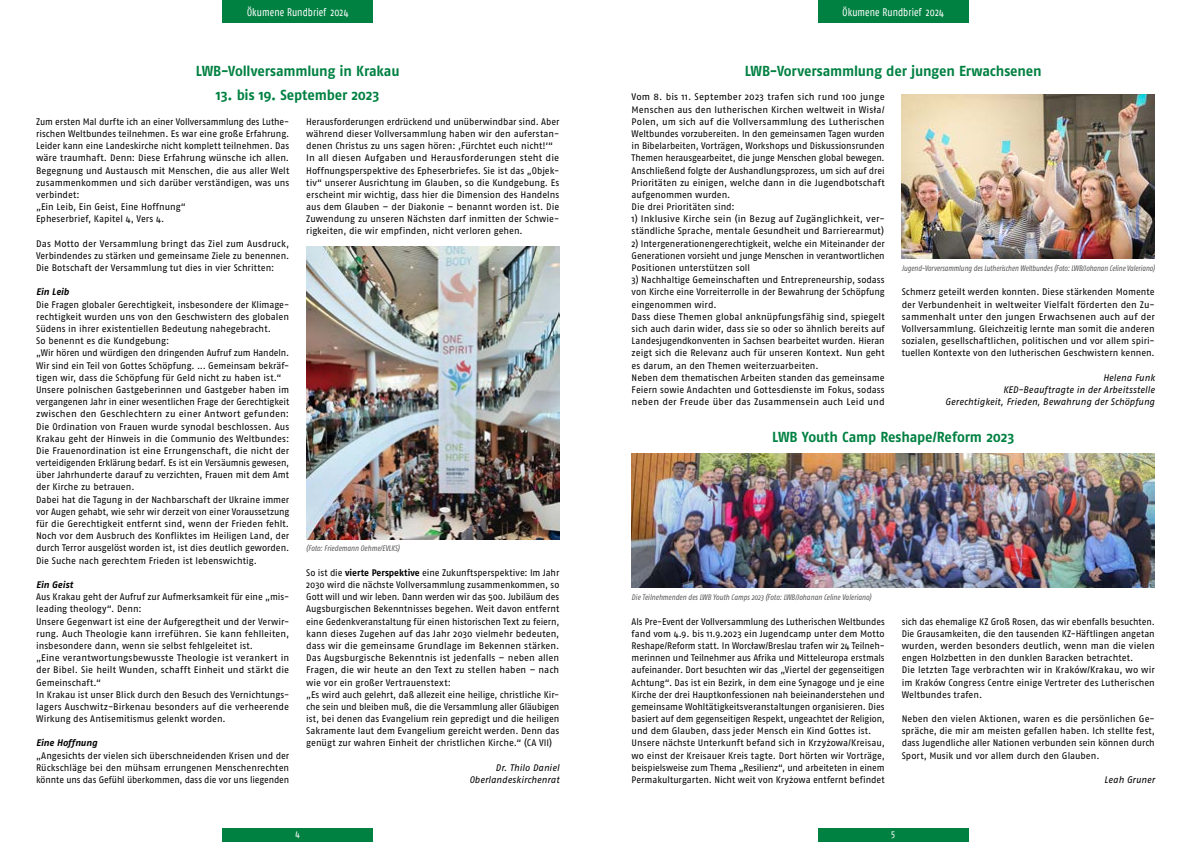
<style>
.page{position:relative;width:1191px;height:842px;background:#fff}
.page>*{position:absolute;margin:0;border:0;box-sizing:border-box;transform-origin:0 0}
.t1{font:700 14.5px "Fago No";letter-spacing:-.015em;color:#008142;scale:.96 1}
.t2{font:11px "Fago Co";letter-spacing:.01em;color:#fff;scale:.96 1}
.t3{font:10px "Fago Co";color:#fff;scale:.96 1}
.t4{font:9.5px/12.2px "Fago No";color:#000;text-align:justify}
.t5{font:9.5px/12.2px "Fago No";color:#000;scale:.96 1}
.t6{font:9.5px/12.2px "Fago No";color:#000;scale:.94 1}
.t7{font:9.5px/12.2px "Fago No";color:#000;scale:.95 1}
.t8{font:italic 9.5px/12.2px "Fago No";letter-spacing:.005em;color:#000;text-align:right}
.t9{font:italic 700 9.5px "Fago No";color:#000}
.t10{font:italic 8px "Fago Co";color:#565655}
.t11{font:italic 8px "Fago Co";color:#565655;scale:.95 1}
.s1{font-weight:700}
.s2{font-family:"Brother 1816 Regular"}
</style>
<div class="page">
<div style="left:222px;top:828px;width:151px;height:14px;background:#008142"></div>
<div style="left:818px;top:828px;width:150px;height:14px;background:#008142"></div>
<div style="left:222px;top:0;width:151px;height:23px;background:#008142"></div>
<div style="left:818px;top:0;width:150px;height:23px;background:#008142"></div>
<img style="left:306px;top:247px;width:253px;height:292px">
<img style="left:901px;top:94px;width:253px;height:165px">
<img style="left:631px;top:454px;width:523px;height:134px">
<p class="t2" style="left:247px;top:6px;width:107px">Ökumene Rundbrief 2024</p>
<p class="t2" style="left:842px;top:6px;width:107px">Ökumene Rundbrief 2024</p>
<h1 class="t1" style="left:196px;top:62px;width:214px">LWB-Vollversammlung in Krakau</h1>
<h1 class="t1" style="left:216px;top:87px;width:172px">13. bis 19. September 2023</h1>
<p class="t7" style="left:36px;top:115px;width:268px">Zum ersten Mal durfte ich an einer Vollversammlung des Luthe&shy;rischen Weltbundes teilnehmen. Es war eine große Erfahrung.<br>Leider kann eine Landeskirche nicht komplett teilnehmen. Das wäre traumhaft. Denn: Diese Erfahrung wünsche ich allen.<br>Begegnung und Austausch mit Menschen, die aus aller Welt zusammenkommen und sich darüber verständigen, was uns verbindet:<br>„Ein Leib, Ein Geist, Eine Hoffnung“<br>Epheserbrief, Kapitel 4, Vers 4.</p>
<p class="t4" style="left:36px;top:237px;width:255px">Das Motto der Versammlung bringt das Ziel zum Ausdruck, Verbindendes zu stärken und gemeinsame Ziele zu benennen.<br>Die Botschaft der Versammlung tut dies in vier Schritten:</p>
<p class="t9" style="left:36px;top:286px;width:34px">Ein Leib</p>
<p class="t4" style="left:36px;top:298px;width:255px;text-align:left">Die Fragen globaler Gerechtigkeit, insbesondere der Klimage&shy;rechtigkeit wurden uns von den Geschwistern des globalen Südens in ihrer existentiellen Bedeutung nahegebracht.<br>So benennt es die Kundgebung:<br>„Wir hören und würdigen den dringenden Aufruf zum Handeln.<br>Wir sind ein Teil von Gottes Schöpfung. ... Gemeinsam bekräf&shy;tigen wir, dass die Schöpfung für Geld nicht zu haben ist.“ Unsere polnischen Gastgeberinnen und Gastgeber haben im vergangenen Jahr in einer wesentlichen Frage der Gerechtigkeit zwischen den Geschlechtern zu einer Antwort gefunden:<br>Die Ordination von Frauen wurde synodal beschlossen. Aus Krakau geht der Hinweis in die Communio des Weltbundes:<br>Die Frauenordination ist eine Errungenschaft, die nicht der verteidigenden Erklärung bedarf. Es ist ein Versäumnis gewesen, über Jahrhunderte darauf zu verzichten, Frauen mit dem Amt der Kirche zu betrauen.<br>Dabei hat die Tagung in der Nachbarschaft der Ukraine immer vor Augen gehabt, wie sehr wir derzeit von einer Voraussetzung für die Gerechtigkeit entfernt sind, wenn der Frieden fehlt.<br>Noch vor dem Ausbruch des Konfliktes im Heiligen Land, der durch Terror ausgelöst worden ist, ist dies deutlich geworden.<br>Die Suche nach gerechtem Frieden ist lebenswichtig.</p>
<p class="t9" style="left:36px;top:579px;width:38px">Ein Geist</p>
<p class="t5" style="left:36px;top:591px;width:265px">Aus Krakau geht der Aufruf zur Aufmerksamkeit für eine „mis&shy;leading theology“. Denn:<br>Unsere Gegenwart ist eine der Aufgeregtheit und der Verwir&shy;rung. Auch Theologie kann irreführen. Sie kann fehlleiten, insbesondere dann, wenn sie selbst fehlgeleitet ist.<br>„Eine verantwortungsbewusste Theologie ist verankert in der Bibel. Sie heilt Wunden, schafft Einheit und stärkt die Gemeinschaft.“<br>In Krakau ist unser Blick durch den Besuch des Vernichtungs&shy;lagers Auschwitz-Birkenau besonders auf die verheerende Wirkung des Antisemitismus gelenkt worden.</p>
<p class="t9" style="left:36px;top:737px;width:63px">Eine Hoffnung</p>
<p class="t4" style="left:36px;top:749px;width:254px">„Angesichts der vielen sich überschneidenden Krisen und der Rückschläge bei den mühsam errungenen Menschenrechten könnte uns das Gefühl überkommen, dass die vor uns liegenden</p>
<p class="t5" style="left:306px;top:115px;width:265px">Herausforderungen erdrückend und unüberwindbar sind. Aber während dieser Vollversammlung haben wir den auferstan&shy;denen Christus zu uns sagen hören: ‚Fürchtet euch nicht!‘“ In all diesen Aufgaben und Herausforderungen steht die Hoffnungsperspektive des Epheserbriefes. Sie ist das „Objek&shy;tiv“ unserer Ausrichtung im Glauben, so die Kundgebung. Es erscheint mir wichtig, dass hier die Dimension des Handelns aus dem Glauben – der Diakonie – benannt worden ist. Die Zuwendung zu unseren Nächsten darf inmitten der Schwie&shy;rigkeiten, die wir empfinden, nicht verloren gehen.</p>
<p class="t10" style="left:306px;top:544px;width:95px">(Foto: Friedemann Oehme/EVLKS)</p>
<p class="t5" style="left:306px;top:566px;width:265px">So ist die <span class="s1">vierte Perspektive</span> eine Zukunftsperspektive: Im Jahr 2030 wird die nächste Vollversammlung zusammenkommen, so Gott will und wir leben. Dann werden wir das 500. Jubiläum des Augsburgischen Bekenntnisses begehen. Weit davon entfernt eine Gedenkveranstaltung für einen historischen Text zu feiern, kann dieses Zugehen auf das Jahr 2030 vielmehr bedeuten, dass wir die gemeinsame Grundlage im Bekennen stärken.<br>Das Augsburgische Bekenntnis ist jedenfalls – neben allen Fragen, die wir heute an den Text zu stellen haben – nach wie vor ein großer Vertrauenstext:<br>„Es wird auch gelehrt, daß allezeit eine heilige, christliche Kir&shy;che sein und bleiben muß, die die Versammlung aller Gläubigen ist, bei denen das Evangelium rein gepredigt und die heiligen Sakramente laut dem Evangelium gereicht werden. Denn das genügt zur wahren Einheit der christlichen Kirche.“ (CA VII)</p>
<p class="t8" style="left:469px;top:761px;width:91px">Dr. Thilo Daniel<br>Oberlandeskirchenrat</p>
<h1 class="t1" style="left:744px;top:62px;width:311px">LWB-Vorversammlung der jungen Erwachsenen</h1>
<p class="t4" style="left:631px;top:91px;width:255px;text-align:left">Vom 8. bis 11. September 2023 trafen sich rund 100 junge Menschen aus den lutherischen Kirchen weltweit in Wisła/ Polen, um sich auf die Vollversammlung des Lutherischen Weltbundes vorzubereiten. In den gemeinsamen Tagen wurden in Bibelarbeiten, Vorträgen, Workshops und Diskussionsrunden Themen herausgearbeitet, die junge Menschen global bewegen.<br>Anschließend folgte der Aushandlungsprozess, um sich auf drei Prioritäten zu einigen, welche dann in die Jugendbotschaft aufgenommen wurden.<br>Die drei Prioritäten sind:</p>
<p class="t4" style="left:631px;top:213px;width:254px">1) Inklusive Kirche sein (in Bezug auf Zugänglichkeit, ver&shy;ständliche Sprache, mentale Gesundheit und Barrierearmut)</p>
<p class="t5" style="left:631px;top:237px;width:265px;text-align:justify">2) Intergenerationengerechtigkeit, welche ein Miteinander der Generationen vorsieht und junge Menschen in verantwortlichen Positionen unterstützen soll</p>
<p class="t4" style="left:631px;top:274px;width:255px;text-align:left">3) Nachhaltige Gemeinschaften und Entrepreneurship, sodass von Kirche eine Vorreiterrolle in der Bewahrung der Schöpfung eingenommen wird.<br>Dass diese Themen global anknüpfungsfähig sind, spiegelt sich auch darin wider, dass sie so oder so ähnlich bereits auf Landesjugendkonventen in Sachsen bearbeitet wurden. Hieran zeigt sich die Relevanz auch für unseren Kontext. Nun geht es darum, an den Themen weiterzuarbeiten.<br>Neben dem thematischen Arbeiten standen das gemeinsame Feiern sowie Andachten und Gottesdienste im Fokus, sodass neben der Freude über das Zusammensein auch Leid und</p>
<p class="t11" style="left:901px;top:264px;width:268px">Jugend-Vorversammlung des Lutherischen Weltbundes (Foto: LWB/Johanan Celine Valeriano)</p>
<p class="t4" style="left:901px;top:286px;width:255px">Schmerz geteilt werden konnten. Diese stärkenden Momente der Verbundenheit in weltweiter Vielfalt förderten den Zu&shy;sammenhalt unter den jungen Erwachsenen auch auf der Vollversammlung. Gleichzeitig lernte man somit die anderen sozialen, gesellschaftlichen, politischen und vor allem spiri&shy;tuellen Kontexte von den lutherischen Geschwistern kennen.</p>
<p class="t8" style="left:945px;top:371px;width:211px">Helena Funk<br>KED-Beauftragte in der Arbeitsstelle<br>Gerechtigkeit, Frieden, Bewahrung der Schöpfung</p>
<h1 class="t1" style="left:772px;top:428px;width:254px">LWB Youth Camp Reshape/Reform 2023</h1>
<p class="t10" style="left:631px;top:593px;width:241px">Die Teilnehmenden des LWB Youth Camps 2023 (Foto: LWB/Johanan Celine Valeriano)</p>
<p class="t6" style="left:631px;top:615px;width:271px">Als Pre-Event der Vollversammlung des Lutherischen Weltbundes fand vom 4.9. bis 11.9.2023 ein Jugendcamp unter dem Motto Reshape/Reform statt. In Worcław/Breslau trafen wir 24 Teilneh&shy;merinnen und Teilnehmer aus Afrika und Mitteleuropa erstmals aufeinander. Dort besuchten wir das „Viertel der gegenseitigen Achtung“. Das ist ein Bezirk, in dem eine Synagoge und je eine Kirche der drei Hauptkonfessionen nah beieinanderstehen und gemeinsame Wohltätigkeitsveranstaltungen organisieren. Dies basiert auf dem gegenseitigen Respekt, ungeachtet der Religion, und dem Glauben, dass jeder Mensch ein Kind Gottes ist.<br>Unsere nächste Unterkunft befand sich in Krzy<span class="s2">ż</span>owa/Kreisau, wo einst der Kreisauer Kreis tagte. Dort hörten wir Vorträge, beispielsweise zum Thema „Resilienz“, und arbeiteten in einem Permakulturgarten. Nicht weit von Kry<span class="s2">ż</span>owa entfernt befindet</p>
<p class="t7" style="left:901px;top:615px;width:268px">sich das ehemalige KZ Groß Rosen, das wir ebenfalls besuchten.<br>Die Grausamkeiten, die den tausenden KZ-Häftlingen angetan wurden, werden besonders deutlich, wenn man die vielen engen Holzbetten in den dunklen Baracken betrachtet.<br>Die letzten Tage verbrachten wir in Kraków/Krakau, wo wir im Kraków Congress Centre einige Vertreter des Lutherischen Weltbundes trafen.</p>
<p class="t4" style="left:901px;top:712px;width:255px">Neben den vielen Aktionen, waren es die persönlichen Ge&shy;spräche, die mir am meisten gefallen haben. Ich stellte fest, dass Jugendliche aller Nationen verbunden sein können durch Sport, Musik und vor allem durch den Glauben.</p>
<p class="t8" style="left:1104px;top:773px;width:52px">Leah Gruner</p>
<p class="t3" style="left:295px;top:827px;width:6px">4</p>
<p class="t3" style="left:891px;top:827px;width:6px">5</p>
</div>
